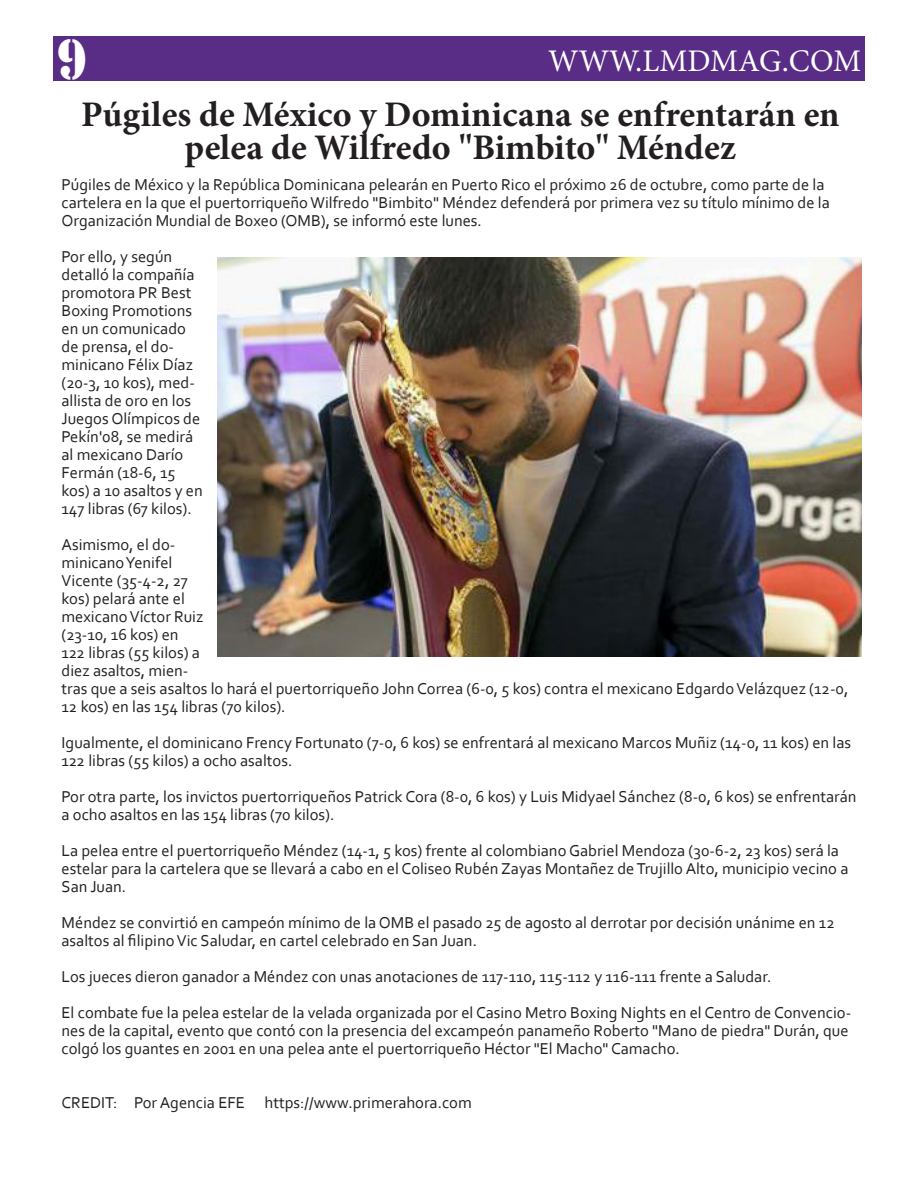
<style>
.page{position:relative;width:918px;height:1188px;background:#fff}
.page>*{position:absolute;margin:0;border:0;box-sizing:border-box;transform-origin:0 0}
.t1{font:52.35px "Stencil Std";color:#fff;scale:.88 1}
.t2{font:700 36px/33px "Minion Pro";color:#231f20;text-align:center}
.t3{font:31.5px "Minion Pro";color:#fff}
.t4{font:16.5px/18px "Corbel";color:#231f20}
</style>
<div class="page">
<div style="left:53px;top:37px;width:812px;height:44px;background:#592c86"></div>
<img style="left:218px;top:257px;width:643px;height:399px">
<h1 class="t1" style="left:58px;top:26px;width:34px">9</h1>
<h3 class="t3" style="left:548px;top:40px;width:315px">WWW.LMDMAG.COM</h3>
<h2 class="t2" style="left:81px;top:98px;width:760px">Púgiles de México y Dominicana se enfrentarán en pelea de Wilfredo "Bimbito" Méndez</h2>
<p class="t4" style="left:62px;top:175px;width:770px">Púgiles de México y la República Dominicana pelearán en Puerto Rico el próximo 26 de octubre, como parte de la cartelera en la que el puertorriqueño Wilfredo "Bimbito" Méndez defenderá por primera vez su título mínimo de la<br>Organización Mundial de Boxeo (OMB), se informó este lunes.</p>
<p class="t4" style="left:62px;top:247px;width:143px">Por ello, y según detalló la compañía promotora PR Best<br>Boxing Promotions en un comunicado de prensa, el do&shy;minicano Félix Díaz (20-3, 10 kos), med&shy;allista de oro en los<br>Juegos Olímpicos de<br>Pekín'08, se medirá al mexicano Darío<br>Fermán (18-6, 15 kos) a 10 asaltos y en<br>147 libras (67 kilos).</p>
<p class="t4" style="left:62px;top:535px;width:788px">Asimismo, el do-<br>minicano Yenifel<br>Vicente (35-4-2, 27<br>kos) pelará ante el<br>mexicano Víctor Ruiz<br>(23-10, 16 kos) en<br>122 libras (55 kilos) a<br>diez asaltos, mien-<br>tras que a seis asaltos lo hará el puertorriqueño John Correa (6-0, 5 kos) contra el mexicano Edgardo Velázquez (12-0,<br>12 kos) en las 154 libras (70 kilos).</p>
<p class="t4" style="left:62px;top:733px;width:791px">Igualmente, el dominicano Frency Fortunato (7-0, 6 kos) se enfrentará al mexicano Marcos Muñiz (14-0, 11 kos) en las<br>122 libras (55 kilos) a ocho asaltos.</p>
<p class="t4" style="left:62px;top:787px;width:797px">Por otra parte, los invictos puertorriqueños Patrick Cora (8-0, 6 kos) y Luis Midyael Sánchez (8-0, 6 kos) se enfrentarán a ocho asaltos en las 154 libras (70 kilos).</p>
<p class="t4" style="left:62px;top:841px;width:788px">La pelea entre el puertorriqueño Méndez (14-1, 5 kos) frente al colombiano Gabriel Mendoza (30-6-2, 23 kos) será la estelar para la cartelera que se llevará a cabo en el Coliseo Rubén Zayas Montañez de Trujillo Alto, municipio vecino a<br>San Juan.</p>
<p class="t4" style="left:62px;top:913px;width:775px">Méndez se convirtió en campeón mínimo de la OMB el pasado 25 de agosto al derrotar por decisión unánime en 12 asaltos al filipino Vic Saludar, en cartel celebrado en San Juan.</p>
<p class="t4" style="left:62px;top:958px;width:791px;line-height:36px">Los jueces dieron ganador a Méndez con unas anotaciones de 117-110, 115-112 y 116-111 frente a Saludar.<br>El combate fue la pelea estelar de la velada organizada por el Casino Metro Boxing Nights en el Centro de Convencio-</p>
<p class="t4" style="left:62px;top:1021px;width:789px">nes de la capital, evento que contó con la presencia del excampeón panameño Roberto "Mano de piedra" Durán, que colgó los guantes en 2001 en una pelea ante el puertorriqueño Héctor "El Macho" Camacho.</p>
<p class="t4" style="left:62px;top:1093px;width:412px">CREDIT: Por Agencia EFE https://www.primerahora.com</p>
</div>
